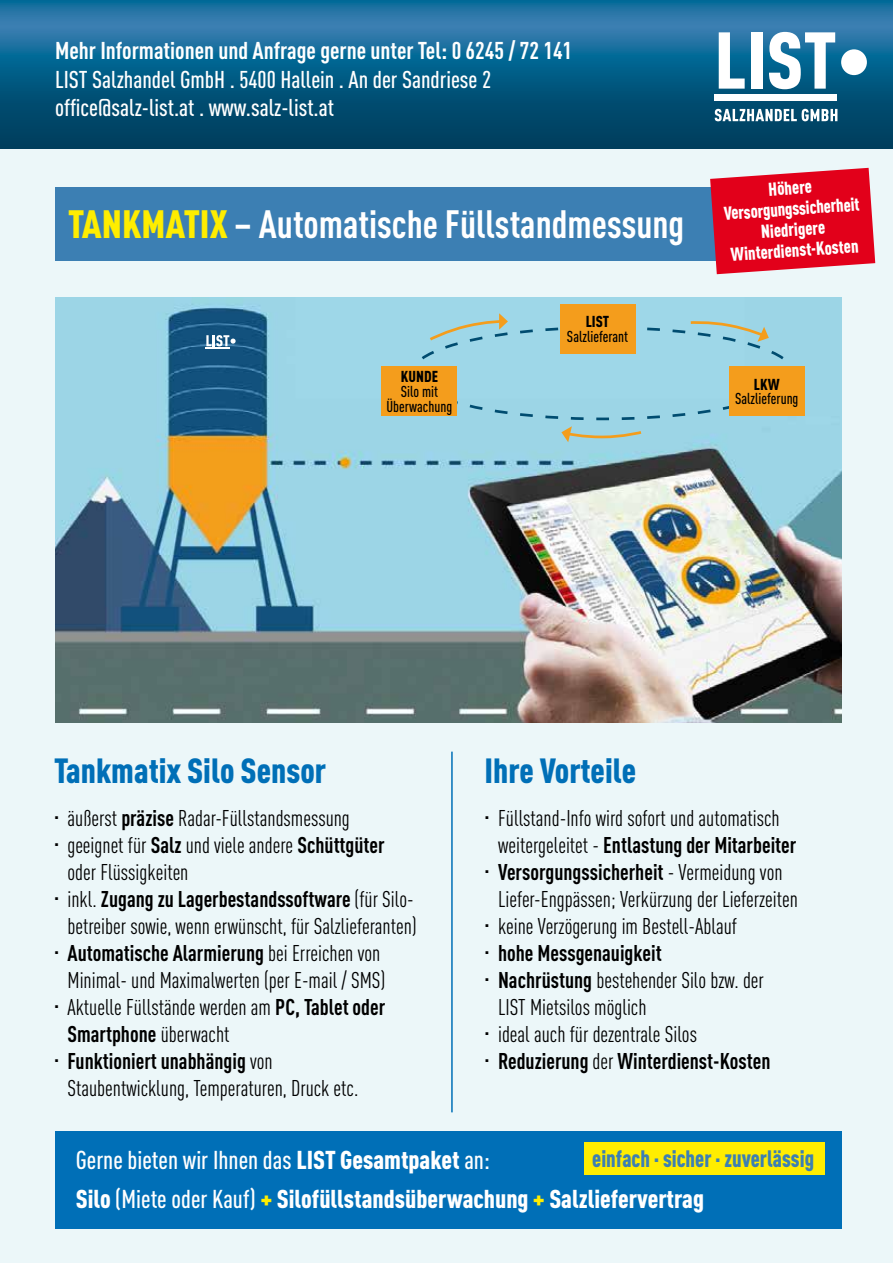
<style>
.page{position:relative;width:893px;height:1263px;background:#fff}
.page>*{position:absolute;margin:0;border:0;box-sizing:border-box;transform-origin:0 0}
.t1{font:700 39px "DIN Cond";color:#fff}
.t2{font:900 34.5px "DIN Cond";color:#006fb7}
.t3{font:900 25.5px/39px "DIN Cond";color:#fff}
.t4{font:500 24px/28.5px "DIN Cond";color:#fff}
.t5{font:700 24px "DIN Cond";color:#fff}
.t6{font:900 23.4px "DIN Cond";color:#3c7fb3;scale:.93 1}
.t7{font:22.5px "DIN Cond";color:#000}
.t8{font:700 22.5px "DIN Cond";color:#000}
.t9{font:900 18.45px/20.9px "DIN Cond";color:#fff;text-align:center;scale:.93 1}
.t10{font:500 15.6px/14.7px "DIN Cond";color:#000;text-align:center}
.t11{font:900 15.6px "DIN Cond";color:#000}
.s1{font-weight:900;color:#ffed00}
.s2{font-weight:700}
.s3{font-weight:400}
.s4{font-weight:500}
.s5{color:#ffed00}
</style>
<div class="page">
<div style="left:0;top:136px;width:893px;height:1127px;background:#ecf7f9"></div>
<svg style="left:0;top:0;width:893px;height:149px;background:#0e5d87"></svg>
<svg style="left:715px;top:109px;width:122px;height:12px"></svg>
<svg style="left:719px;top:32px;width:26px;height:57px"></svg>
<div style="left:751px;top:32px;width:11px;height:57px;background:#fff"></div>
<svg style="left:769px;top:32px;width:66px;height:57px"></svg>
<div style="left:714px;top:95px;width:123px;height:6px;background:#fff"></div>
<div style="left:841px;top:49px;width:26px;height:26px;background:#fff;border-radius:50%"></div>
<div style="left:55px;top:187px;width:787px;height:73px;background:#3c7fb3"></div>
<img style="left:55px;top:298px;width:787px;height:425px">
<hr style="left:206px;top:347px;width:24px;height:2px;background:#fff">
<svg style="left:206px;top:335px;width:30px;height:11px"></svg>
<hr style="left:451px;top:752px;width:2px;height:360px;background:#006fb7">
<div style="left:55px;top:1131px;width:787px;height:98px;background:#006fb7"></div>
<div style="left:382px;top:366px;width:75px;height:49px;background:#f49d1c"></div>
<div style="left:560px;top:304px;width:75px;height:49px;background:#f49d1c"></div>
<div style="left:729px;top:366px;width:76px;height:49px;background:#f49d1c"></div>
<svg style="left:409px;top:313px;width:387px;height:129px"></svg>
<svg style="left:710px;top:168px;width:165px;height:106px;background:#e01e36"></svg>
<div style="left:584px;top:1142px;width:241px;height:32px;background:#ffed00"></div>
<p class="t5" style="left:55px;top:36px;width:519px">Mehr Informationen und Anfrage gerne unter Tel: 0 6245 / 72 141</p>
<p class="t4" style="left:55px;top:64px;width:438px">LIST Salzhandel GmbH . 5400 Hallein . An der Sandriese 2 office@salz-list.at . www.salz-list.at</p>
<h1 class="t1" style="left:68px;top:200px;width:618px"><span class="s1">TANKMATIX</span> – Automatische Füllstandmessung</h1>
<p class="t11" style="left:401px;top:367px;width:39px">KUNDE</p>
<p class="t10" style="left:387px;top:384px;width:67px">Silo mit<br>Überwachung</p>
<p class="t11" style="left:586px;top:312px;width:25px">LIST</p>
<p class="t10" style="left:567px;top:329px;width:63px">Salzlieferant</p>
<p class="t9" style="left:722px;top:182px;width:147px;rotate:-4deg">Höhere<br>Versorgungssicherheit<br>Niedrigere<br>Winterdienst-Kosten</p>
<p class="t11" style="left:754px;top:374px;width:27px">LKW</p>
<p class="t10" style="left:735px;top:391px;width:65px">Salzlieferung</p>
<h2 class="t2" style="left:54px;top:749px;width:274px">Tankmatix Silo Sensor</h2>
<p class="t7" style="left:54px;top:805px;width:297px"><sup>.</sup> äußerst <span class="s2">präzise</span> Radar-Füllstandsmessung</p>
<p class="t7" style="left:54px;top:832px;width:332px"><sup>.</sup> geeignet für <span class="s2">Salz</span> und viele andere <span class="s2">Schüttgüter</span></p>
<p class="t7" style="left:68px;top:859px;width:122px">oder Flüssigkeiten</p>
<p class="t8" style="left:54px;top:886px;width:361px">. <span class="s3">inkl.</span> Zugang zu Lagerbestandssoftware <span class="s3">(für Silo-</span></p>
<p class="t7" style="left:68px;top:913px;width:351px">betreiber sowie, wenn erwünscht, für Salzlieferanten)</p>
<p class="t8" style="left:54px;top:940px;width:328px">. Automatische Alarmierung <span class="s3">bei Erreichen von</span></p>
<p class="t7" style="left:68px;top:967px;width:319px">Minimal- und Maximalwerten (per E-mail / SMS)</p>
<p class="t7" style="left:54px;top:994px;width:333px"><sup>.</sup> Aktuelle Füllstände werden am <span class="s2">PC, Tablet oder</span></p>
<p class="t8" style="left:68px;top:1021px;width:163px">Smartphone <span class="s3">überwacht</span></p>
<p class="t8" style="left:54px;top:1048px;width:220px">. Funktioniert unabhängig <span class="s3">von</span></p>
<p class="t7" style="left:68px;top:1075px;width:292px">Staubentwicklung, Temperaturen, Druck etc.</p>
<h2 class="t2" style="left:485px;top:749px;width:153px">Ihre Vorteile</h2>
<p class="t7" style="left:485px;top:805px;width:297px"><sup>.</sup> Füllstand-Info wird sofort und automatisch</p>
<p class="t8" style="left:498px;top:832px;width:300px"><span class="s3">weitergeleitet -</span> Entlastung der Mitarbeiter</p>
<p class="t8" style="left:485px;top:859px;width:299px">. Versorgungssicherheit <span class="s3">- Vermeidung von</span></p>
<p class="t7" style="left:498px;top:886px;width:301px">Liefer-Engpässen; Verkürzung der Lieferzeiten</p>
<p class="t7" style="left:485px;top:913px;width:254px"><sup>.</sup> keine Verzögerung im Bestell-Ablauf</p>
<p class="t8" style="left:485px;top:940px;width:179px">. hohe Messgenauigkeit</p>
<p class="t7" style="left:485px;top:967px;width:281px"><sup>.</sup> <span class="s2">Nachrüstung</span> bestehender Silo bzw. der</p>
<p class="t7" style="left:498px;top:994px;width:150px">LIST Mietsilos möglich</p>
<p class="t7" style="left:485px;top:1021px;width:214px"><sup>.</sup> ideal auch für dezentrale Silos</p>
<p class="t8" style="left:485px;top:1048px;width:287px">. Reduzierung <span class="s3">der</span> Winterdienst-Kosten</p>
<p class="t6" style="left:592px;top:1144px;width:240px">einfach . sicher . zuverlässig</p>
<p class="t3" style="left:76px;top:1139px;width:630px"><span class="s4">Gerne bieten wir Ihnen das</span> LIST Gesamtpaket <span class="s4">an:<br></span>Silo <span class="s4">(Miete oder Kauf)</span> <span class="s5">+</span> Silofüllstandsüberwachung <span class="s5">+</span> Salzliefervertrag</p>
</div>
